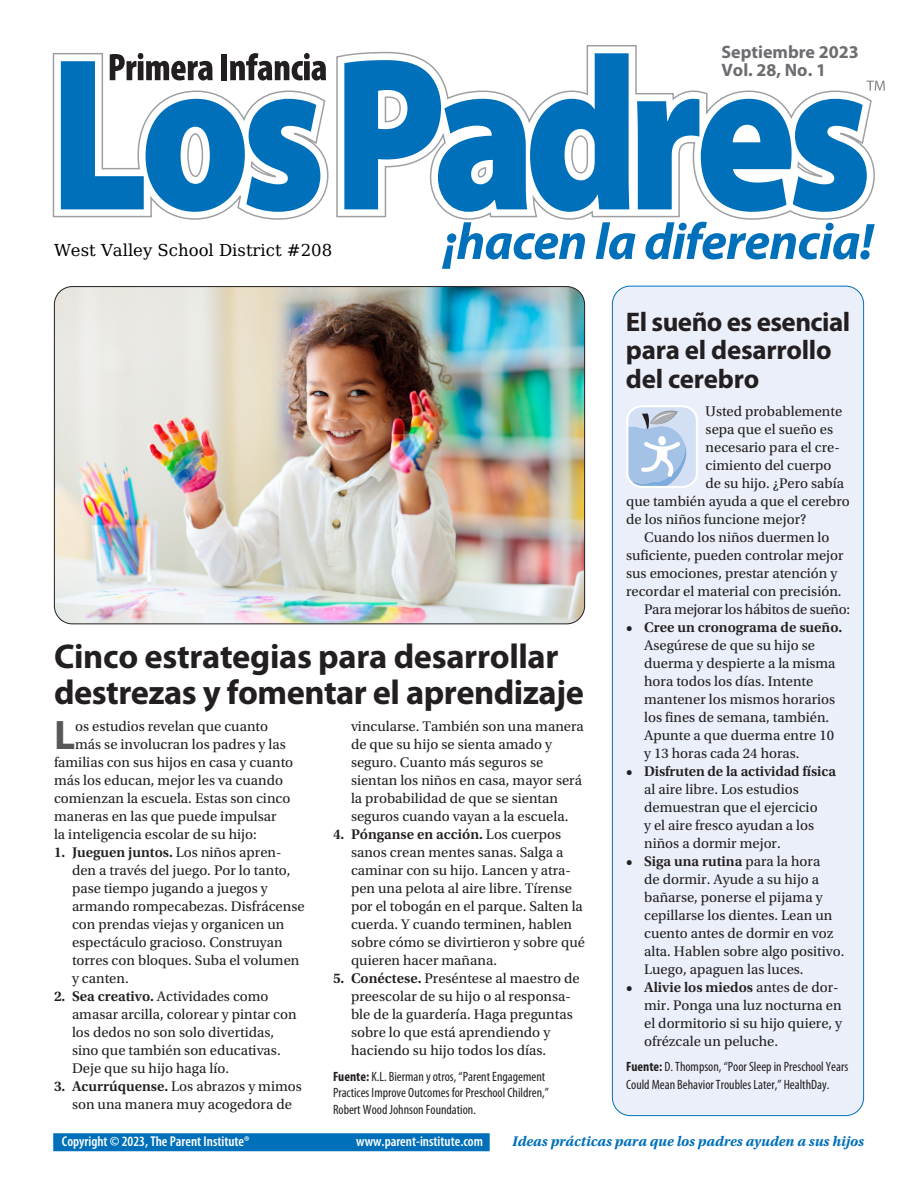
<style>
.page{position:relative;width:918px;height:1188px;background:#fff}
.page>*{position:absolute;margin:0;border:0;box-sizing:border-box;transform-origin:0 0}
.t1{font:700 41.4px "Myriad Pro";color:#57585a}
.t2{font:700 34.5px/36px "Myriad Pro";letter-spacing:-.01em;color:#231f20}
.t3{font:700 27px/28.5px "Myriad Pro";letter-spacing:-.01em;color:#231f20}
.t4{font:700 18px/18px "Myriad Pro";color:#6c6d70}
.t5{font:16.5px "DejaVu Math Te X Gyre";color:#000}
.t6{font:14.7px/18px "Utopia Std";color:#231f20}
.t7{font:600 14.7px "Utopia Std";letter-spacing:-.005em;color:#231f20}
.t8{font:italic 700 14.7px "Utopia Std";color:#0070ba}
.t9{font:14.7px "Utopia Std";letter-spacing:-.02em;color:#231f20}
.t10{font:600 condensed 14.25px "Myriad Pro";color:#fff}
.t11{font:condensed 13.5px/16.5px "Myriad Pro";color:#231f20}
.s1{font-weight:600}
.s2{font-weight:700}
</style>
<div class="page">
<div style="left:612px;top:286px;width:252px;height:830px;background:#eaeff9;border-radius:18px"></div>
<div style="left:54px;top:1134px;width:435px;height:16px;background:#0070ba"></div>
<div style="left:53px;top:1133px;width:437px;height:18px;border:2px solid #0070ba"></div>
<svg style="left:626px;top:405px;width:72px;height:83px;background:#c3d4ea"></svg>
<svg style="left:442px;top:222px;width:143px;height:47px"></svg>
<svg style="left:596px;top:222px;width:40px;height:38px"></svg>
<svg style="left:645px;top:222px;width:230px;height:38px"></svg>
<svg style="left:53px;top:45px;width:823px;height:175px"></svg>
<svg style="left:344px;top:53px;width:285px;height:159px"></svg>
<svg style="left:637px;top:99px;width:230px;height:113px"></svg>
<svg style="left:61px;top:53px;width:265px;height:159px"></svg>
<svg style="left:867px;top:81px;width:18px;height:10px"></svg>
<img style="left:54px;top:287px;width:531px;height:337px">
<p class="t4" style="left:722px;top:42px;width:139px">Septiembre 2023<br>Vol. 28, No. 1</p>
<p class="t5" style="left:54px;top:243px;width:280px">West Valley School District #208</p>
<h2 class="t2" style="left:54px;top:637px;width:531px">Cinco estrategias para desarrollar destrezas y fomentar el aprendizaje</h2>
<h1 class="t1" style="left:54px;top:708px;width:23px">L</h1>
<p class="t6" style="left:75px;top:718px;width:195px">os estudios revelan que cuanto</p>
<p class="t6" style="left:351px;top:718px;width:234px">vincularse. También son una manera de que su hijo se sienta amado y seguro. Cuanto más seguros se sientan los niños en casa, mayor será la probabilidad de que se sientan seguros cuando vayan a la escuela.</p>
<p class="t6" style="left:351px;top:826px;width:236px;text-indent:-18px"><span class="s1">4. Pónganse en acción.</span> Los cuerpos sanos crean mentes sanas. Salga a caminar con su hijo. Lancen y atra&shy;pen una pelota al aire libre. Tírense por el tobogán en el parque. Salten la cuerda. Y cuando terminen, hablen sobre cómo se divirtieron y sobre qué quieren hacer mañana.</p>
<p class="t6" style="left:351px;top:970px;width:230px;text-indent:-18px"><span class="s1">5. Conéctese.</span> Preséntese al maestro de preescolar de su hijo o al responsa&shy;ble de la guardería. Haga preguntas sobre lo que está aprendiendo y haciendo su hijo todos los días.</p>
<p class="t11" style="left:333px;top:1068px;width:217px"><span class="s2">Fuente:</span> K.L. Bierman y otros, “Parent Engagement<br>Practices Improve Outcomes for Preschool Children,”<br>Robert Wood Johnson Foundation.</p>
<p class="t6" style="left:75px;top:736px;width:212px">más se involucran los padres y las</p>
<p class="t6" style="left:54px;top:754px;width:241px">familias con sus hijos en casa y cuanto</p>
<p class="t6" style="left:54px;top:772px;width:231px">más los educan, mejor les va cuando</p>
<p class="t6" style="left:54px;top:790px;width:238px">comienzan la escuela. Estas son cinco</p>
<p class="t6" style="left:54px;top:808px;width:224px">maneras en las que puede impulsar</p>
<p class="t6" style="left:54px;top:826px;width:204px">la inteligencia escolar de su hijo:</p>
<p class="t6" style="left:72px;top:844px;width:234px;text-indent:-18px"><span class="s1">1. Jueguen juntos.</span> Los niños apren&shy;den a través del juego. Por lo tanto, pase tiempo jugando a juegos y armando rompecabezas. Disfrácense con prendas viejas y organicen un espectáculo gracioso. Construyan torres con bloques. Suba el volumen y canten.</p>
<p class="t6" style="left:72px;top:988px;width:226px;text-indent:-18px"><span class="s1">2. Sea creativo.</span> Actividades como amasar arcilla, colorear y pintar con los dedos no son solo divertidas, sino que también son educativas.<br>Deje que su hijo haga lío.</p>
<p class="t6" style="left:54px;top:1078px;width:249px;text-align:center"><span class="s1">3. Acurrúquense.</span> Los abrazos y mimos son una manera muy acogedora de</p>
<h3 class="t3" style="left:626px;top:307px;width:226px">El sueño es esencial para el desarrollo del cerebro</h3>
<p class="t6" style="left:706px;top:402px;width:138px">Usted probablemente</p>
<p class="t6" style="left:706px;top:420px;width:129px">sepa que el sueño es</p>
<p class="t6" style="left:706px;top:438px;width:136px">necesario para el cre-</p>
<p class="t6" style="left:706px;top:456px;width:127px">cimiento del cuerpo</p>
<p class="t6" style="left:706px;top:474px;width:140px">de su hijo. ¿Pero sabía</p>
<p class="t6" style="left:626px;top:492px;width:225px">que también ayuda a que el cerebro</p>
<p class="t6" style="left:626px;top:510px;width:182px">de los niños funcione mejor?</p>
<p class="t6" style="left:644px;top:528px;width:187px">Cuando los niños duermen lo</p>
<p class="t6" style="left:626px;top:546px;width:219px">suficiente, pueden controlar mejor</p>
<p class="t6" style="left:626px;top:564px;width:213px">sus emociones, prestar atención y</p>
<p class="t6" style="left:626px;top:582px;width:217px">recordar el material con precisión.</p>
<p class="t9" style="left:644px;top:601px;width:208px">Para mejorar los hábitos de sueño:</p>
<p class="t7" style="left:626px;top:619px;width:218px">• Cree un cronograma de sueño.</p>
<p class="t6" style="left:644px;top:636px;width:193px">Asegúrese de que su hijo se duerma y despierte a la misma hora todos los días. Intente mantener los mismos horarios los fines de semana, también.<br>Apunte a que duerma entre 10 y 13 horas cada 24 horas.</p>
<p class="t7" style="left:626px;top:763px;width:211px">• Disfruten de la actividad física</p>
<p class="t6" style="left:644px;top:780px;width:175px">al aire libre. Los estudios demuestran que el ejercicio y el aire fresco ayudan a los niños a dormir mejor.</p>
<p class="t6" style="left:644px;top:852px;width:202px;text-indent:-18px"><span class="s1">• Siga una rutina</span> para la hora<br>de dormir. Ayude a su hijo a bañarse, ponerse el pijama y cepillarse los dientes. Lean un cuento antes de dormir en voz alta. Hablen sobre algo positivo.<br>Luego, apaguen las luces.</p>
<p class="t6" style="left:644px;top:978px;width:200px;text-indent:-18px"><span class="s1">• Alivie los miedos</span> antes de dor&shy;mir. Ponga una luz nocturna en el dormitorio si su hijo quiere, y ofrézcale un peluche.</p>
<p class="t11" style="left:626px;top:1058px;width:224px;line-height:18px"><span class="s2">Fuente:</span> D. Thompson, “Poor Sleep in Preschool Years<br>Could Mean Behavior Troubles Later,” HealthDay.</p>
<p class="t10" style="left:62px;top:1133px;width:189px">Copyright © 2023, The Parent Institute®</p>
<p class="t10" style="left:356px;top:1133px;width:128px">www.parent-institute.com</p>
<p class="t8" style="left:512px;top:1132px;width:353px">Ideas prácticas para que los padres ayuden a sus hijos</p>
</div>
